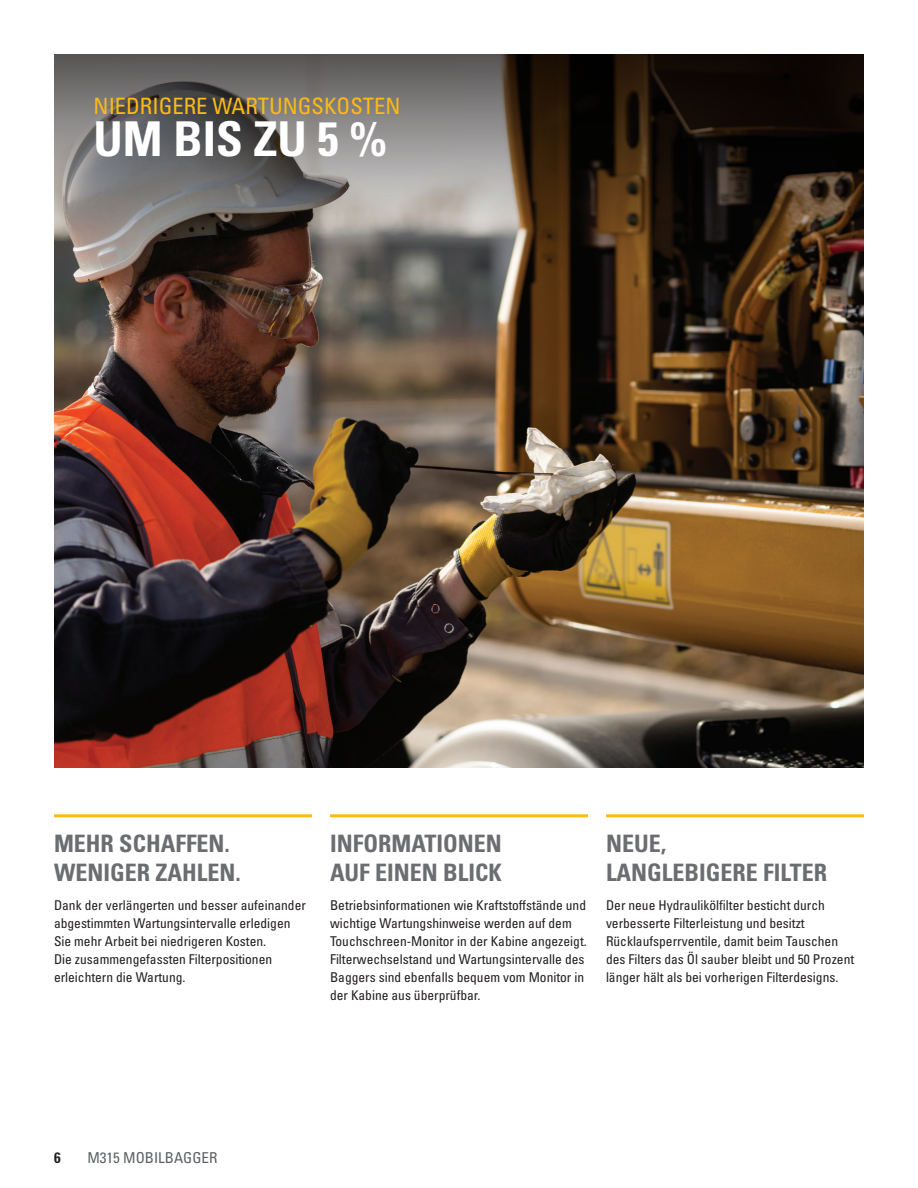
<style>
.page{position:relative;width:918px;height:1188px;background:#fff}
.page>*{position:absolute;margin:0;border:0;box-sizing:border-box;transform-origin:0 0}
.t1{font:48px "Univers LTCYR 67 Bold Cond";color:#fff}
.t2{font:24px/28.8px "Univers LTCYR 67 Bold Cond";color:#6c6d70}
.t3{font:condensed 22.5px "Univers LTCYR 57";color:#fcba13}
.t4{font:condensed 15px "Univers LTCYR 57";color:#5d6163}
.t5{font:15px "Univers LTCYR 67 Bold Cond";color:#231f20}
.t6{font:condensed 13.5px/18px "Univers LTCYR 57";color:#231f20}
</style>
<div class="page">
<img style="left:54px;top:359px;width:810px;height:409px">
<hr style="left:54px;top:814px;width:258px;height:3px;background:#fcba13">
<hr style="left:330px;top:814px;width:258px;height:3px;background:#fcba13">
<hr style="left:606px;top:814px;width:258px;height:3px;background:#fcba13">
<img style="left:54px;top:54px;width:810px;height:305px">
<h3 class="t3" style="left:94px;top:92px;width:308px">NIEDRIGERE WARTUNGSKOSTEN</h3>
<h1 class="t1" style="left:94px;top:110px;width:295px">UM BIS ZU 5 %</h1>
<h2 class="t2" style="left:330px;top:829px;width:174px">INFORMATIONEN<br>AUF EINEN BLICK</h2>
<h2 class="t2" style="left:54px;top:829px;width:188px">MEHR SCHAFFEN.<br>WENIGER ZAHLEN.</h2>
<h2 class="t2" style="left:606px;top:829px;width:223px">NEUE,<br>LANGLEBIGERE FILTER</h2>
<p class="t6" style="left:330px;top:896px;width:258px">Betriebsinformationen wie Kraftstoffstände und wichtige Wartungshinweise werden auf dem Touchschreen-Monitor in der Kabine angezeigt.<br>Filterwechselstand und Wartungsintervalle des Baggers sind ebenfalls bequem vom Monitor in der Kabine aus überprüfbar.</p>
<p class="t6" style="left:54px;top:896px;width:253px">Dank der verlängerten und besser aufeinander abgestimmten Wartungsintervalle erledigen Sie mehr Arbeit bei niedrigeren Kosten.<br>Die zusammengefassten Filterpositionen erleichtern die Wartung.</p>
<p class="t6" style="left:606px;top:896px;width:250px">Der neue Hydraulikölfilter besticht durch verbesserte Filterleistung und besitzt Rücklaufsperrventile, damit beim Tauschen des Filters das Öl sauber bleibt und 50 Prozent länger hält als bei vorherigen Filterdesigns.</p>
<p class="t5" style="left:54px;top:1148px;width:8px">6</p>
<p class="t4" style="left:87px;top:1148px;width:131px">M315 MOBILBAGGER</p>
</div>
